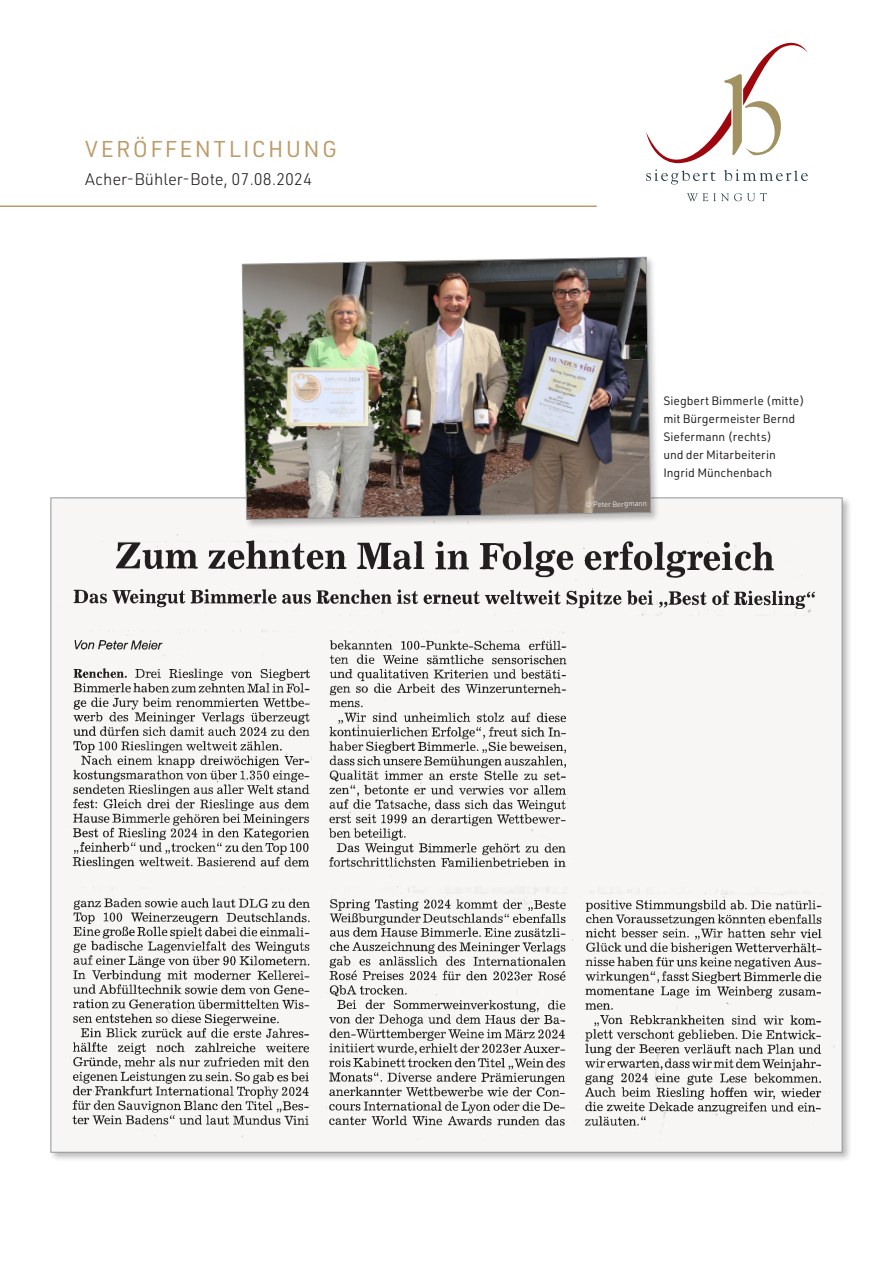
<style>
.page{position:relative;width:893px;height:1263px;background:#fff}
.page>*{position:absolute;margin:0;border:0;box-sizing:border-box;transform-origin:0 0}
.t1{font:22.5px "URWDIN";letter-spacing:.1em;color:#bc9b69}
.t2{font:300 16.5px "URWDIN";color:#231f20}
.t3{font:12px/18px "URWDIN";color:#231f20}
.t4{font:300 7.5px "URWDIN";color:#fff}
</style>
<div class="page">
<div style="left:49px;top:496px;width:803px;height:666px;background:#231f20;opacity:.3"></div>
<div style="left:51px;top:498px;width:791px;height:654px;background:#f8f6f5"></div>
<img style="left:73px;top:534px;width:742px;height:82px">
<img style="left:72px;top:629px;width:496px;height:241px">
<img style="left:70px;top:886px;width:765px;height:252px">
<svg style="left:646px;top:169px;width:162px;height:32px"></svg>
<svg style="left:646px;top:43px;width:162px;height:120px"></svg>
<hr style="left:0;top:205px;width:597px;height:2px;background:#bc9b69">
<div style="left:240px;top:255px;width:420px;height:274px;background:#231f20;opacity:.3"></div>
<img style="left:242px;top:257px;width:409px;height:263px">
<h1 class="t1" style="left:85px;top:134px;width:253px">VERÖFFENTLICHUNG</h1>
<h2 class="t2" style="left:85px;top:168px;width:228px">Acher-Bühler-Bote, 07.08.2024</h2>
<p class="t4" style="left:585px;top:500px;width:63px;rotate:-1deg">© Peter Bergmann</p>
<p class="t3" style="left:663px;top:391px;width:143px">Siegbert Bimmerle (mitte) mit Bürgermeister Bernd<br>Siefermann (rechts)<br>und der Mitarbeiterin<br>Ingrid Münchenbach</p>
</div>
